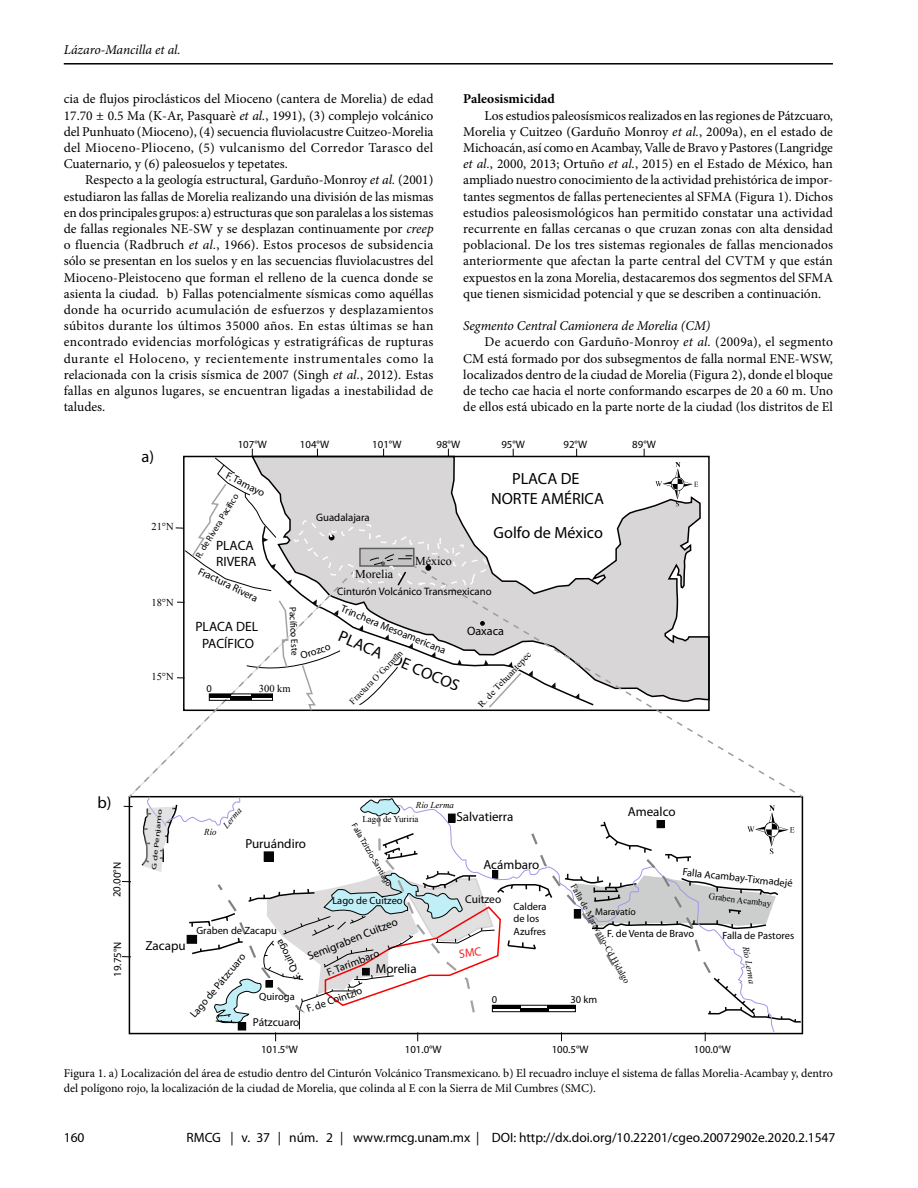
<style>
.page{position:relative;width:918px;height:1188px;background:#fff}
.page>*{position:absolute;margin:0;border:0;box-sizing:border-box;transform-origin:0 0}
.t1{font:16.5px "Myriad Pro";color:#000}
.t2{font:16.2px/19.5px "Myriad Pro";color:#000;text-align:center}
.t3{font:13.5px/16.2px "Minion Pro";color:#000;text-align:justify}
.t4{font:13.5px/16.2px "Myriad Pro";color:#000}
.t5{font:italic 13.5px "Minion Pro";letter-spacing:-.005em;color:#000}
.t6{font:13.5px "Minion Pro";letter-spacing:.02em;color:#000}
.t7{font:700 13.5px "Minion Pro";color:#000}
.t8{font:13.05px "Myriad Pro";color:#000}
.t9{font:12.15px "Myriad Pro";color:#000}
.t10{font:12px/14.4px "Minion Pro";color:#000}
.t11{font:12px "Times New Roman";color:#000}
.t12{font:11.4px "Myriad Pro";color:#000}
.t13{font:10.8px "Myriad Pro";color:#000}
.t14{font:10.5px/12.6px "Myriad Pro";color:#000}
.t15{font:10.5px "Times New Roman";color:#000}
.t16{font:10.5px "Myriad Pro";color:#000;scale:1.05 1}
.t17{font:9.75px "Myriad Pro";color:#000}
.t18{font:9.45px "Myriad Pro";color:#000}
.t19{font:9px "Times New Roman";color:#000}
.t20{font:9px "Myriad Pro";color:#000}
.t21{font:italic 9px "Times New Roman";color:#000}
.t22{font:9px "Times New Roman";color:#000;scale:1.1 1}
.t23{font:9px "Myriad Pro";color:#000;scale:1.1 1}
.t24{font:8.1px "Myriad Pro";color:#000}
.t25{font:6.6px "Myriad Pro";color:#000;scale:1.62 1}
.s1{font-style:italic}
</style>
<div class="page">
<hr style="left:64px;top:63px;width:769px;height:2px;background:#000">
<svg style="left:535px;top:455px;width:175px;height:114px"></svg>
<svg style="left:535px;top:525px;width:60px;height:44px"></svg>
<svg style="left:134px;top:712px;width:81px;height:81px"></svg>
<svg style="left:128px;top:792px;width:6px;height:7px"></svg>
<svg style="left:535px;top:569px;width:260px;height:224px"></svg>
<svg style="left:655px;top:462px;width:44px;height:45px"></svg>
<svg style="left:176px;top:449px;width:359px;height:263px"></svg>
<svg style="left:141px;top:794px;width:663px;height:247px"></svg>
<p class="t5" style="left:64px;top:41px;width:118px">Lázaro-Mancilla et al.</p>
<p class="t3" style="left:64px;top:91px;width:371px">cia de flujos piroclásticos del Mioceno (cantera de Morelia) de edad 17.70 ± 0.5 Ma (K-Ar, Pasquarè <span class="s1">et al.</span>, 1991), (3) complejo volcánico del Punhuato (Mioceno), (4) secuencia fluviolacustre Cuitzeo-Morelia del Mioceno-Plioceno, (5) vulcanismo del Corredor Tarasco del Cuaternario, y (6) paleosuelos y tepetates.</p>
<p class="t3" style="left:64px;top:172px;width:371px;text-indent:21px">Respecto a la geología estructural, Garduño-Monroy <span class="s1">et al.</span> (2001) estudiaron las fallas de Morelia realizando una división de las mismas en dos principales grupos: a) estructuras que son paralelas a los sistemas de fallas regionales NE-SW y se desplazan continuamente por <span class="s1">creep </span>o fluencia (Radbruch <span class="s1">et al.</span>, 1966). Estos procesos de subsidencia sólo se presentan en los suelos y en las secuencias fluviolacustres del Mioceno-Pleistoceno que forman el relleno de la cuenca donde se asienta la ciudad. b) Fallas potencialmente sísmicas como aquéllas donde ha ocurrido acumulación de esfuerzos y desplazamientos súbitos durante los últimos 35000 años. En estas últimas se han encontrado evidencias morfológicas y estratigráficas de rupturas durante el Holoceno, y recientemente instrumentales como la relacionada con la crisis sísmica de 2007 (Singh <span class="s1">et al.</span>, 2012). Estas fallas en algunos lugares, se encuentran ligadas a inestabilidad de taludes.</p>
<p class="t7" style="left:463px;top:90px;width:93px">Paleosismicidad</p>
<p class="t3" style="left:463px;top:107px;width:371px;text-indent:21px">Los estudios paleosísmicos realizados en las regiones de Pátzcuaro, Morelia y Cuitzeo (Garduño Monroy <span class="s1">et al.</span>, 2009a), en el estado de Michoacán, así como en Acambay, Valle de Bravo y Pastores (Langridge <span class="s1">et al.</span>, 2000, 2013; Ortuño <span class="s1">et al.</span>, 2015) en el Estado de México, han ampliado nuestro conocimiento de la actividad prehistórica de impor&shy;tantes segmentos de fallas pertenecientes al SFMA (Figura 1). Dichos estudios paleosismológicos han permitido constatar una actividad recurrente en fallas cercanas o que cruzan zonas con alta densidad poblacional. De los tres sistemas regionales de fallas mencionados anteriormente que afectan la parte central del CVTM y que están expuestos en la zona Morelia, destacaremos dos segmentos del SFMA que tienen sismicidad potencial y que se describen a continuación.</p>
<p class="t5" style="left:463px;top:317px;width:249px">Segmento Central Camionera de Morelia (CM)</p>
<p class="t6" style="left:485px;top:333px;width:350px">De acuerdo con Garduño-Monroy <span class="s1">et al.</span> (2009a), el segmento</p>
<p class="t3" style="left:463px;top:350px;width:371px">CM está formado por dos subsegmentos de falla normal ENE-WSW,</p>
<p class="t3" style="left:463px;top:366px;width:371px">localizados dentro de la ciudad de Morelia (Figura 2), donde el bloque</p>
<p class="t3" style="left:463px;top:383px;width:371px">de techo cae hacia el norte conformando escarpes de 20 a 60 m. Uno</p>
<p class="t3" style="left:463px;top:399px;width:371px">de ellos está ubicado en la parte norte de la ciudad (los distritos de El</p>
<p class="t1" style="left:142px;top:446px;width:14px">a)</p>
<p class="t15" style="left:151px;top:519px;width:24px">21°N</p>
<p class="t15" style="left:151px;top:595px;width:24px">18°N</p>
<p class="t15" style="left:151px;top:670px;width:24px">15°N</p>
<p class="t13" style="left:238px;top:437px;width:31px">107°W</p>
<p class="t13" style="left:300px;top:437px;width:31px">104°W</p>
<p class="t13" style="left:372px;top:437px;width:31px">101°W</p>
<p class="t13" style="left:437px;top:437px;width:25px">98°W</p>
<p class="t13" style="left:501px;top:437px;width:25px">95°W</p>
<p class="t13" style="left:564px;top:437px;width:25px">92°W</p>
<p class="t13" style="left:632px;top:437px;width:25px">89°W</p>
<p class="t14" style="left:229px;top:469px;width:44px;rotate:26deg">F. Tamayo</p>
<p class="t20" style="left:193px;top:554px;width:75px;rotate:-58deg">R. de Rivera Pací co</p>
<p class="t14" style="left:202px;top:564px;width:66px;rotate:26deg">Fractura Rivera</p>
<p class="t4" style="left:216px;top:537px;width:42px">PLACA<br>RIVERA</p>
<p class="t13" style="left:316px;top:511px;width:55px">Guadalajara</p>
<p class="t2" style="left:491px;top:469px;width:114px">PLACA DE<br>NORTE AMÉRICA</p>
<p class="t2" style="left:494px;top:522px;width:111px">Golfo de México</p>
<p class="t11" style="left:415px;top:552px;width:38px">México</p>
<p class="t13" style="left:337px;top:585px;width:156px">Cinturón Volcánico Transmexicano</p>
<p class="t11" style="left:355px;top:565px;width:39px">Morelia</p>
<p class="t14" style="left:344px;top:602px;width:114px;rotate:22deg">Trinchera Mesoamericana</p>
<p class="t18" style="left:298px;top:607px;width:50px;rotate:87deg">Pací co Este</p>
<p class="t4" style="left:195px;top:618px;width:64px;text-align:center">PLACA DEL<br>PACÍFICO</p>
<p class="t9" style="left:467px;top:624px;width:39px">Oaxaca</p>
<p class="t2" style="left:343px;top:626px;width:132px;rotate:23deg">PLACA DE COCOS</p>
<p class="t14" style="left:299px;top:650px;width:33px;rotate:-18deg">Orozco</p>
<p class="t20" style="left:347px;top:699px;width:74px;rotate:-45deg">Fractura O´Gorman</p>
<p class="t22" style="left:475px;top:702px;width:68px;rotate:-47deg">R. de Tehuantepec</p>
<p class="t23" style="left:479px;top:699px;width:35px;rotate:-47deg">. de Tehu</p>
<p class="t15" style="left:259px;top:681px;width:33px">300 km</p>
<p class="t14" style="left:207px;top:682px;width:7px">0</p>
<p class="t1" style="left:98px;top:793px;width:16px">b)</p>
<p class="t13" style="left:110px;top:897px;width:36px;rotate:-89deg">20.00°N</p>
<p class="t13" style="left:111px;top:977px;width:37px;rotate:-90deg">19.75°N</p>
<p class="t21" style="left:416px;top:799px;width:40px">Río Lerma</p>
<p class="t8" style="left:628px;top:803px;width:49px">Amealco</p>
<p class="t21" style="left:220px;top:823px;width:25px;rotate:-50deg">Lerma</p>
<p class="t25" style="left:150px;top:870px;width:39px;rotate:-85deg">G de Penjamo</p>
<p class="t8" style="left:456px;top:808px;width:59px">Salvatierra</p>
<p class="t8" style="left:483px;top:857px;width:57px">Acámbaro</p>
<p class="t14" style="left:513px;top:900px;width:35px">Caldera de los<br>Azufres</p>
<p class="t19" style="left:362px;top:813px;width:58px">Lago de Yuriria</p>
<p class="t24" style="left:358px;top:822px;width:73px;rotate:60deg">Falla Tzitzío-Santiago</p>
<p class="t8" style="left:245px;top:835px;width:62px">Puruándiro</p>
<p class="t14" style="left:683px;top:866px;width:112px;rotate:6deg">Falla Acambay-Tixmadejé</p>
<p class="t19" style="left:710px;top:890px;width:64px;rotate:7deg">Graben Acambay</p>
<p class="t14" style="left:722px;top:929px;width:73px">Falla de Pastores</p>
<p class="t21" style="left:752px;top:945px;width:40px;rotate:80deg">Río Lerma</p>
<p class="t19" style="left:579px;top:881px;width:114px;rotate:61deg">Falla de Maravatío-Cd Hidalgo</p>
<p class="t12" style="left:465px;top:892px;width:38px">Cuitzeo</p>
<p class="t14" style="left:332px;top:894px;width:72px">Lago de Cuitzeo</p>
<p class="t17" style="left:595px;top:906px;width:42px">Maravatío</p>
<p class="t12" style="left:305px;top:950px;width:98px;rotate:-22deg">Semigraben Cuitzeo</p>
<p class="t8" style="left:376px;top:960px;width:42px">Morelia</p>
<p class="t14" style="left:197px;top:924px;width:82px">Graben de Zacapu</p>
<p class="t14" style="left:607px;top:927px;width:89px">F. de Venta de Bravo</p>
<p class="t14" style="left:293px;top:982px;width:46px;rotate:-117deg">F. Quiroga</p>
<p class="t8" style="left:145px;top:938px;width:42px">Zacapu</p>
<p class="t16" style="left:325px;top:967px;width:54px;rotate:-21deg">F. Tarímbaro</p>
<p class="t14" style="left:187px;top:1012px;width:82px;rotate:-50deg">Lago de Pátzcuaro</p>
<p class="t14" style="left:259px;top:990px;width:37px">Quiroga</p>
<p class="t14" style="left:305px;top:1003px;width:60px;rotate:-19deg">F. de Cointzio</p>
<p class="t14" style="left:492px;top:993px;width:7px">0</p>
<p class="t14" style="left:571px;top:993px;width:28px">30 km</p>
<p class="t12" style="left:253px;top:1015px;width:48px">Pátzcuaro</p>
<p class="t13" style="left:261px;top:1043px;width:38px">101.5°W</p>
<p class="t13" style="left:405px;top:1043px;width:38px">101.0°W</p>
<p class="t13" style="left:552px;top:1043px;width:38px">100.5°W</p>
<p class="t13" style="left:694px;top:1043px;width:38px">100.0°W</p>
<p class="t10" style="left:64px;top:1066px;width:771px">Figura 1. a) Localización del área de estudio dentro del Cinturón Volcánico Transmexicano. b) El recuadro incluye el sistema de fallas Morelia-Acambay y, dentro del polígono rojo, la localización de la ciudad de Morelia, que colinda al E con la Sierra de Mil Cumbres (SMC).</p>
<p class="t4" style="left:64px;top:1129px;width:22px">160</p>
<p class="t4" style="left:187px;top:1129px;width:650px">RMCG | v. 37 | núm. 2 | www.rmcg.unam.mx | DOI: http://dx.doi.org/10.22201/cgeo.20072902e.2020.2.1547</p>
</div>
